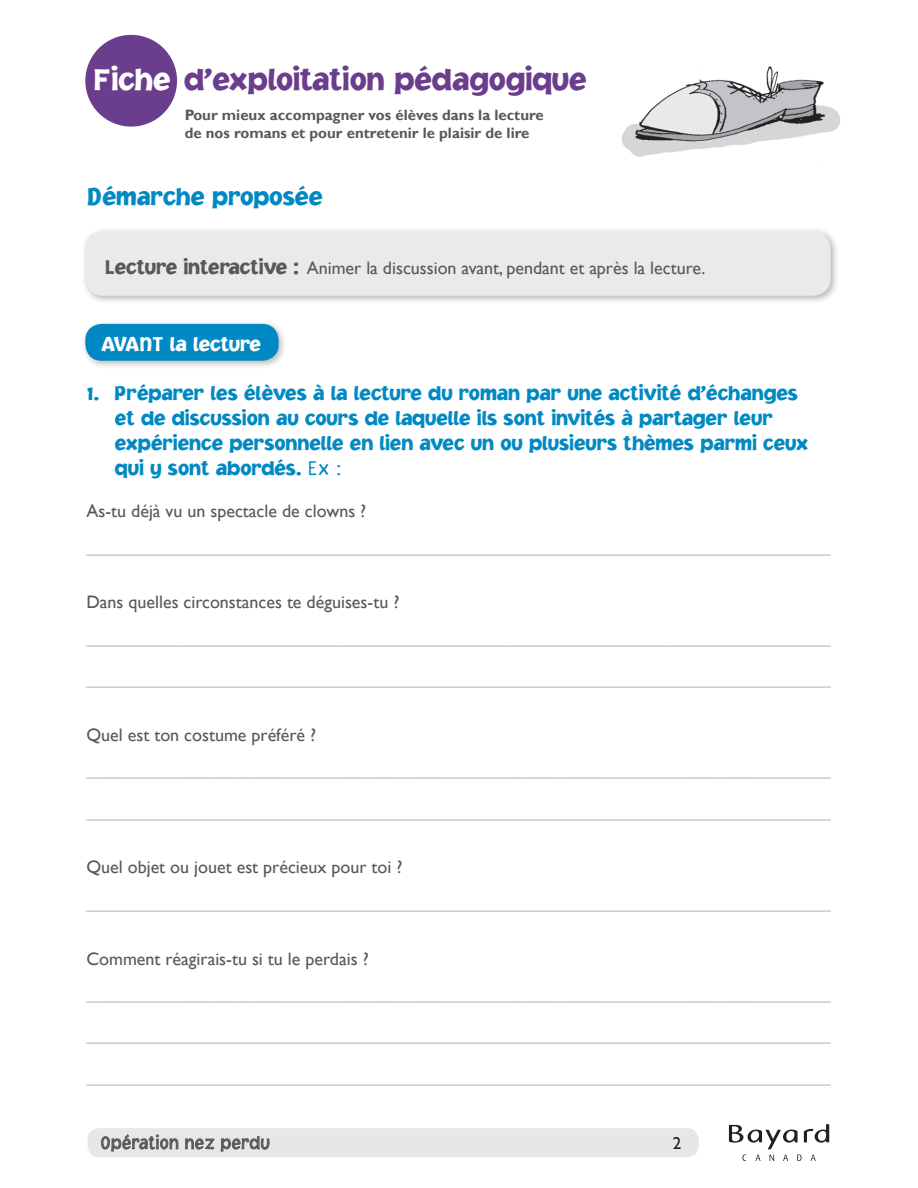
<style>
.page{position:relative;width:918px;height:1188px;background:#fff}
.page>*{position:absolute;margin:0;border:0;box-sizing:border-box;transform-origin:0 0}
.t1{font:900 32.1px "Jacoby ICG";color:#6a3d8d}
.t2{font:900 25.5px "Jacoby ICG";color:#0089c2}
.t3{font:900 21px/25.2px "Jacoby ICG";color:#0089c2}
.t4{font:900 21px "Jacoby ICG";letter-spacing:-.015em;color:#fff}
.t5{font:18px "Gill Sans";color:#bcbdc0}
.t6{font:18px "Gill Sans";color:#57585a}
.t7{font:300 18px "Jacoby ICG";color:#57585a}
.t8{font:17.1px "Gill Sans";color:#231f20}
.t9{font:700 15px/18px "Gill Sans";color:#57585a}
.s1{color:#fff}
.s2{font-family:"Jacoby ICG";font-weight:900;font-size:21px}
.s3{font-weight:300}
</style>
<div class="page">
<div style="left:88px;top:1128px;width:611px;height:29px;background:#e6e7e9;border-radius:12px"></div>
<svg style="left:729px;top:1124px;width:100px;height:37px"></svg>
<svg style="left:85px;top:34px;width:92px;height:93px"></svg>
<svg style="left:101px;top:1134px;width:77px;height:17px"></svg>
<svg style="left:185px;top:1138px;width:29px;height:12px"></svg>
<svg style="left:221px;top:1136px;width:48px;height:15px"></svg>
<div style="left:81px;top:227px;width:758px;height:77px;background:#231f20;opacity:.3"></div>
<div style="left:85px;top:231px;width:746px;height:65px;background:#e9eaeb;border-radius:18px"></div>
<div style="left:81px;top:320px;width:206px;height:49px;background:#231f20;opacity:.3"></div>
<div style="left:85px;top:324px;width:194px;height:37px;background:#0089c2;border-radius:17px"></div>
<img style="left:621px;top:66px;width:220px;height:91px">
<h1 class="t1" style="left:94px;top:60px;width:494px"><span class="s1">Fiche</span> d’exploitation pédagogique</h1>
<p class="t9" style="left:185px;top:106px;width:361px">Pour mieux accompagner vos élèves dans la lecture de nos romans et pour entretenir le plaisir de lire</p>
<h2 class="t2" style="left:88px;top:181px;width:237px">Démarche proposée</h2>
<p class="t6" style="left:106px;top:257px;width:601px"><span class="s2">Lecture interactive :</span> Animer la discussion avant, pendant et après la lecture.</p>
<p class="t4" style="left:102px;top:331px;width:161px">AVANT la lecture</p>
<p class="t3" style="left:115px;top:379px;width:695px;text-indent:-28px">1. Préparer les élèves à la lecture du roman par une activité d’échanges et de discussion au cours de laquelle ils sont invités à partager leur expérience personnelle en lien avec un ou plusieurs thèmes parmi ceux qui y sont abordés. <span class="s3">Ex :</span></p>
<p class="t6" style="left:86px;top:501px;width:281px">As-tu déjà vu un spectacle de clowns ?</p>
<p class="t5" style="left:86px;top:535px;width:746px">__________________________________________________________________________</p>
<p class="t6" style="left:86px;top:592px;width:314px">Dans quelles circonstances te déguises-tu ?</p>
<p class="t5" style="left:86px;top:626px;width:746px">__________________________________________________________________________</p>
<p class="t5" style="left:86px;top:668px;width:746px">__________________________________________________________________________</p>
<p class="t6" style="left:86px;top:724px;width:231px">Quel est ton costume préféré ?</p>
<p class="t5" style="left:86px;top:759px;width:746px">__________________________________________________________________________</p>
<p class="t5" style="left:86px;top:800px;width:746px">__________________________________________________________________________</p>
<p class="t6" style="left:86px;top:857px;width:318px">Quel objet ou jouet est précieux pour toi ?</p>
<p class="t5" style="left:86px;top:891px;width:746px">__________________________________________________________________________</p>
<p class="t6" style="left:86px;top:948px;width:284px">Comment réagirais-tu si tu le perdais ?</p>
<p class="t5" style="left:86px;top:983px;width:746px">__________________________________________________________________________</p>
<p class="t5" style="left:86px;top:1024px;width:746px">__________________________________________________________________________</p>
<p class="t5" style="left:86px;top:1065px;width:746px">__________________________________________________________________________</p>
<p class="t7" style="left:100px;top:1132px;width:171px">Opération nez perdu</p>
<p class="t8" style="left:673px;top:1133px;width:10px">2</p>
</div>
